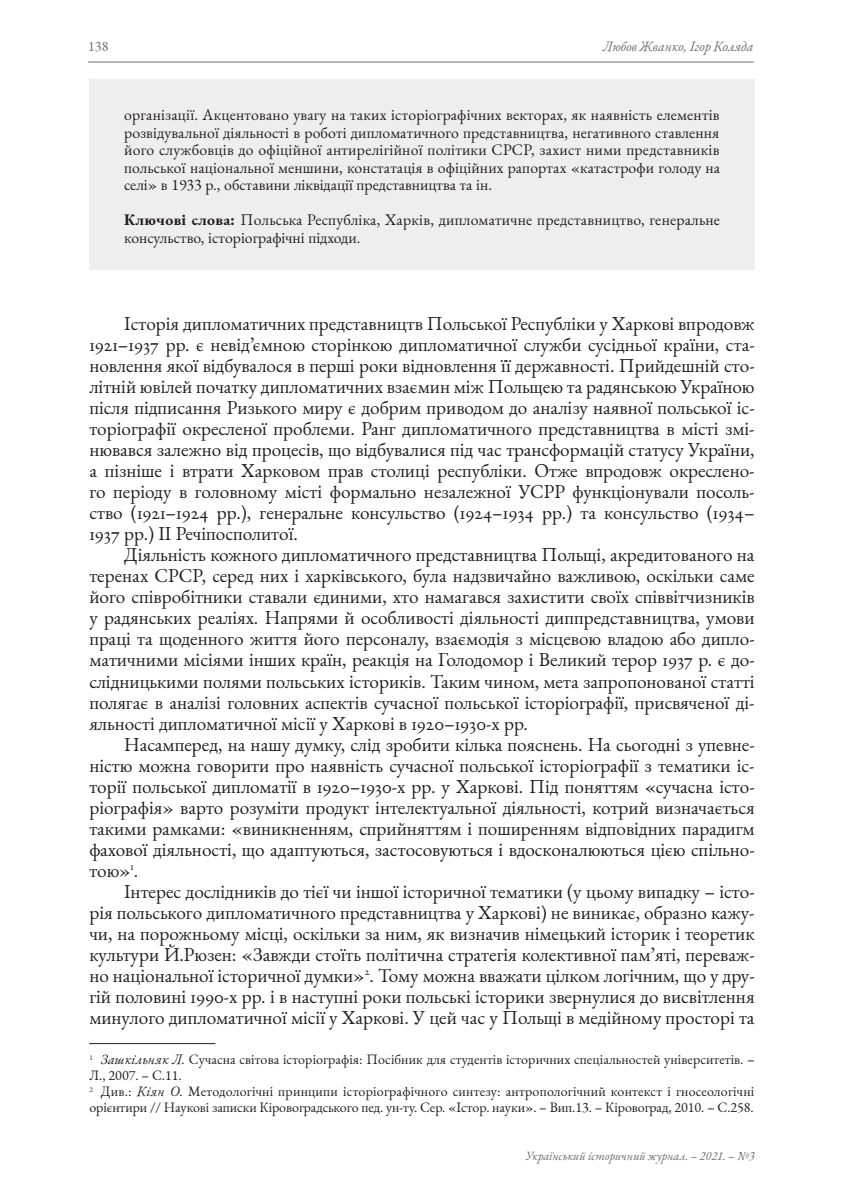
<style>
.page{position:relative;width:844px;height:1191px;background:#fff}
.page>*{position:absolute;margin:0;border:0;box-sizing:border-box;transform-origin:0 0}
.t1{font:19.25px/21px "EB Garamond";color:#231f20;text-align:justify}
.t2{font:15.75px/17.5px "EB Garamond";color:#231f20;text-align:justify}
.t3{font:14px/15.8px "EB Garamond";letter-spacing:.005em;color:#231f20}
.t4{font:italic 14px "EB Garamond";color:#6c6d70}
.t5{font:14px "EB Garamond";color:#6c6d70}
.t6{font:italic 12.25px "EB Garamond";color:#6c6d70}
.s1{font-style:italic}
</style>
<div class="page">
<hr style="left:88px;top:62px;width:665px;height:1px;background:#6c6d70">
<hr style="left:89px;top:1043px;width:126px;height:1px;background:#231f20">
<div style="left:89px;top:79px;width:665px;height:191px;background:#eeeeef"></div>
<p class="t5" style="left:88px;top:37px;width:22px">138</p>
<p class="t4" style="left:603px;top:37px;width:152px">Любов Жванко, Ігор Коляда</p>
<p class="t2" style="left:124px;top:106px;width:597px">організації. Акцентовано увагу на таких історіографічних векторах, як наявність елементів розвідувальної діяльності в роботі дипломатичного представництва, негативного ставлення його службовців до офіційної антирелігійної політики СРСР, захист ними представників польської національної меншини, констатація в офіційних рапортах «катастрофи голоду на селі» в 1933 р., обставини ліквідації представництва та ін.</p>
<p class="t2" style="left:124px;top:211px;width:597px">Ключові слова: Польська Республіка, Харків, дипломатичне представництво, генеральне консульство, історіографічні підходи.</p>
<p class="t1" style="left:89px;top:313px;width:666px;text-indent:35px">Історія дипломатичних представництв Польської Республіки у Харкові впродовж 1921–1937 рр. є невід’ємною сторінкою дипломатичної служби сусідньої країни, ста&shy;новлення якої відбувалося в перші роки відновлення її державності. Прийдешній сто&shy;літній ювілей початку дипломатичних взаємин між Польщею та радянською Україною після підписання Ризького миру є добрим приводом до аналізу наявної польської іс&shy;торіографії окресленої проблеми. Ранг дипломатичного представництва в місті змі&shy;нювався залежно від процесів, що відбувалися під час трансформацій статусу України, а пізніше і втрати Харковом прав столиці республіки. Отже впродовж окреслено&shy;го періоду в головному місті формально незалежної УСРР функціонували посоль&shy;ство (1921–1924 рр.), генеральне консульство (1924–1934 рр.) та консульство (1934– 1937 рр.) II Речіпосполитої.</p>
<p class="t1" style="left:89px;top:544px;width:666px;text-indent:35px">Діяльність кожного дипломатичного представництва Польщі, акредитованого на теренах СРСР, серед них і харківського, була надзвичайно важливою, оскільки саме його співробітники ставали єдиними, хто намагався захистити своїх співвітчизників у радянських реаліях. Напрями й особливості діяльності диппредставництва, умови праці та щоденного життя його персоналу, взаємодія з місцевою владою або дипло&shy;матичними місіями інших країн, реакція на Голодомор і Великий терор 1937 р. є до&shy;слідницькими полями польських істориків. Таким чином, мета запропонованої статті полягає в аналізі головних аспектів сучасної польської історіографії, присвяченої ді&shy;яльності дипломатичної місії у Харкові в 1920–1930-х рр.</p>
<p class="t1" style="left:89px;top:733px;width:666px;text-indent:35px">Насамперед, на нашу думку, слід зробити кілька пояснень. На сьогодні з упевне&shy;ністю можна говорити про наявність сучасної польської історіографії з тематики іс&shy;торії польської дипломатії в 1920–1930-х рр. у Харкові. Під поняттям «сучасна істо&shy;ріографія» варто розуміти продукт інтелектуальної діяльності, котрий визначається такими рамками: «виникненням, сприйняттям і поширенням відповідних парадигм фахової діяльності, що адаптуються, застосовуються і вдосконалюються цією спільно&shy;тою»<sup>1</sup>.</p>
<p class="t1" style="left:89px;top:880px;width:666px;text-indent:35px">Інтерес дослідників до тієї чи іншої історичної тематики (у цьому випадку – істо&shy;рія польського дипломатичного представництва у Харкові) не виникає, образно кажу&shy;чи, на порожньому місці, оскільки за ним, як визначив німецький історик і теоретик культури Й.Рюзен: «Завжди стоїть політична стратегія колективної пам’яті, переваж&shy;но національної історичної думки»<sup>2</sup>. Тому можна вважати цілком логічним, що у дру&shy;гій половині 1990-х рр. і в наступні роки польські історики звернулися до висвітлення минулого дипломатичної місії у Харкові. У цей час у Польщі в медійному просторі та</p>
<p class="t3" style="left:89px;top:1051px;width:667px"><sup>1</sup> <span class="s1">Зашкільняк Л.</span> Сучасна світова історіографія: Посібник для студентів історичних спеціальностей університетів. – Л., 2007. – С.11.<br><sup>2</sup> Див.: <span class="s1">Кіян О.</span> Методологічні принципи історіографічного синтезу: антропологічний контекст і гносеологічні орієнтири // Наукові записки Кіровоградського пед. ун-ту. Сер. «Істор. науки». – Вип.13. – Кіровоград, 2010. – С.258.</p>
<p class="t6" style="left:525px;top:1148px;width:230px">Український історичний журнал. – 2021. – №3</p>
</div>
